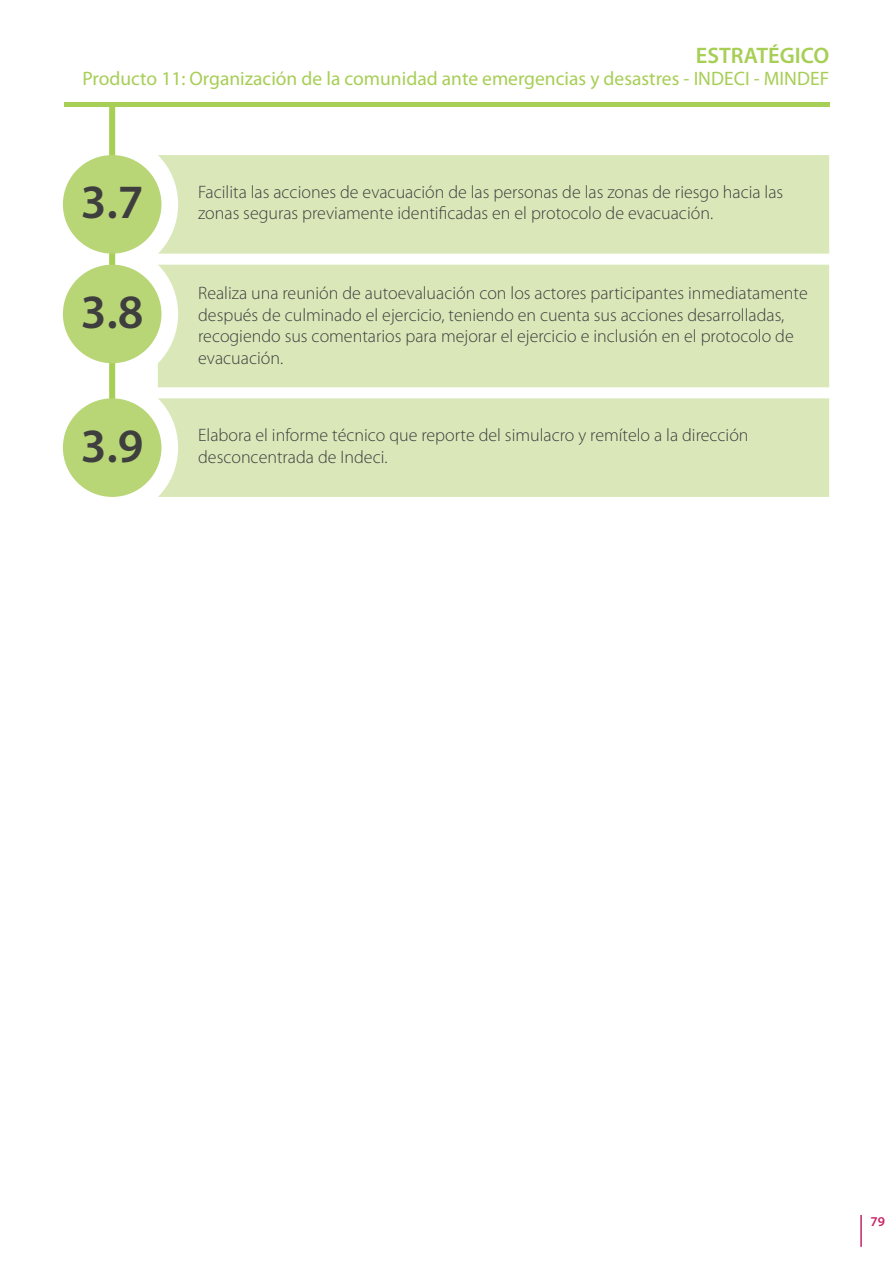
<style>
.page{position:relative;width:893px;height:1263px;background:#fff}
.page>*{position:absolute;margin:0;border:0;box-sizing:border-box;transform-origin:0 0}
.t1{font:600 48px "Myriad Pro";color:#3e3e3f}
.t2{font:600 22.5px "Myriad Pro";color:#a7ce55}
.t3{font:19.5px "Myriad Pro";color:#a7ce55}
.t4{font:300 18px/21.6px "Myriad Pro";color:#3e3e3f}
.t5{font:600 13.5px "Myriad Pro";color:#c72466}
</style>
<div class="page">
<div style="left:109px;top:103px;width:6px;height:317px;background:#a7ce55"></div>
<div style="left:63px;top:155px;width:98px;height:99px;background:#b9d677;border-radius:50%"></div>
<div style="left:158px;top:155px;width:671px;height:99px;background:#dae8b9"></div>
<div style="left:63px;top:398px;width:98px;height:99px;background:#b9d677;border-radius:50%"></div>
<div style="left:158px;top:398px;width:671px;height:99px;background:#dae8b9"></div>
<div style="left:63px;top:265px;width:98px;height:98px;background:#b9d677;border-radius:50%"></div>
<div style="left:158px;top:265px;width:671px;height:122px;background:#dae8b9"></div>
<hr style="left:64px;top:102px;width:765px;height:4px;background:#a7ce55">
<hr style="left:860px;top:1215px;width:2px;height:32px;background:#c72466">
<p class="t2" style="left:696px;top:41px;width:135px">ESTRATÉGICO</p>
<p class="t3" style="left:82px;top:66px;width:748px">Producto 11: Organización de la comunidad ante emergencias y desastres - INDECI - MINDEF</p>
<h1 class="t1" style="left:81px;top:172px;width:64px">3.7</h1>
<p class="t4" style="left:198px;top:181px;width:587px">Facilita las acciones de evacuación de las personas de las zonas de riesgo hacia las zonas seguras previamente identificadas en el protocolo de evacuación.</p>
<h1 class="t1" style="left:81px;top:281px;width:64px">3.8</h1>
<p class="t4" style="left:198px;top:282px;width:611px">Realiza una reunión de autoevaluación con los actores participantes inmediatamente después de culminado el ejercicio, teniendo en cuenta sus acciones desarrolladas, recogiendo sus comentarios para mejorar el ejercicio e inclusión en el protocolo de evacuación.</p>
<h1 class="t1" style="left:81px;top:415px;width:64px">3.9</h1>
<p class="t4" style="left:198px;top:424px;width:552px">Elabora el informe técnico que reporte del simulacro y remítelo a la dirección desconcentrada de Indeci.</p>
<p class="t5" style="left:871px;top:1213px;width:16px">79</p>
</div>
